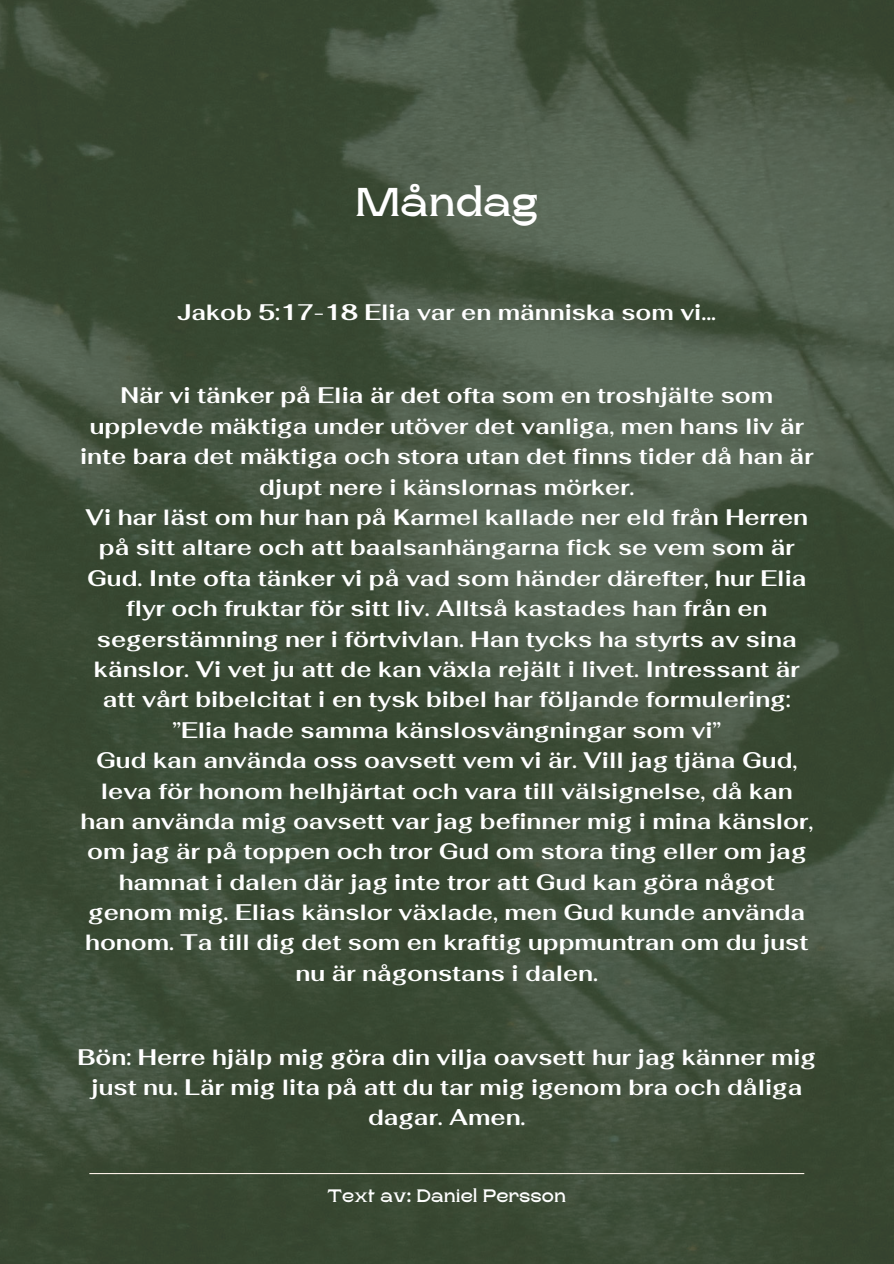
<style>
.page{position:relative;width:894px;height:1264px;background:#fff}
.page>*{position:absolute;margin:0;border:0;box-sizing:border-box;transform-origin:0 0}
.t1{font:700 40.2px "Rasputin";color:#fff}
.t2{font:700 22.5px/30.3px "Fahkwang";color:#fff;text-align:center}
.t3{font:700 18px "Rasputin";color:#fff}
</style>
<div class="page">
<img style="left:0;top:0;width:893px;height:1263px">
<hr style="left:89px;top:1172px;width:715px;height:2px;background:#faf0e6">
<h2 class="t1" style="left:355px;top:180px;width:185px">Måndag</h2>
<h1 class="t2" style="left:177px;top:296px;width:540px">Jakob 5:17-18 Elia var en människa som vi...</h1>
<h2 class="t2" style="left:80px;top:380px;width:734px">När vi tänker på Elia är det ofta som en troshjälte som upplevde mäktiga under utöver det vanliga, men hans liv är inte bara det mäktiga och stora utan det finns tider då han är djupt nere i känslornas mörker.<br>Vi har läst om hur han på Karmel kallade ner eld från Herren på sitt altare och att baalsanhängarna fick se vem som är Gud. Inte ofta tänker vi på vad som händer därefter, hur Elia flyr och fruktar för sitt liv. Alltså kastades han från en segerstämning ner i förtvivlan. Han tycks ha styrts av sina känslor. Vi vet ju att de kan växla rejält i livet. Intressant är att vårt bibelcitat i en tysk bibel har följande formulering: ”Elia hade samma känslosvängningar som vi”<br>Gud kan använda oss oavsett vem vi är. Vill jag tjäna Gud, leva för honom helhjärtat och vara till välsignelse, då kan han använda mig oavsett var jag befinner mig i mina känslor, om jag är på toppen och tror Gud om stora ting eller om jag hamnat i dalen där jag inte tror att Gud kan göra något genom mig. Elias känslor växlade, men Gud kunde använda honom. Ta till dig det som en kraftig uppmuntran om du just nu är någonstans i dalen.</h2>
<h2 class="t2" style="left:77px;top:1041px;width:739px">Bön: Herre hjälp mig göra din vilja oavsett hur jag känner mig just nu. Lär mig lita på att du tar mig igenom bra och dåliga dagar. Amen.</h2>
<p class="t3" style="left:327px;top:1186px;width:240px">Text av: Daniel Persson</p>
</div>
